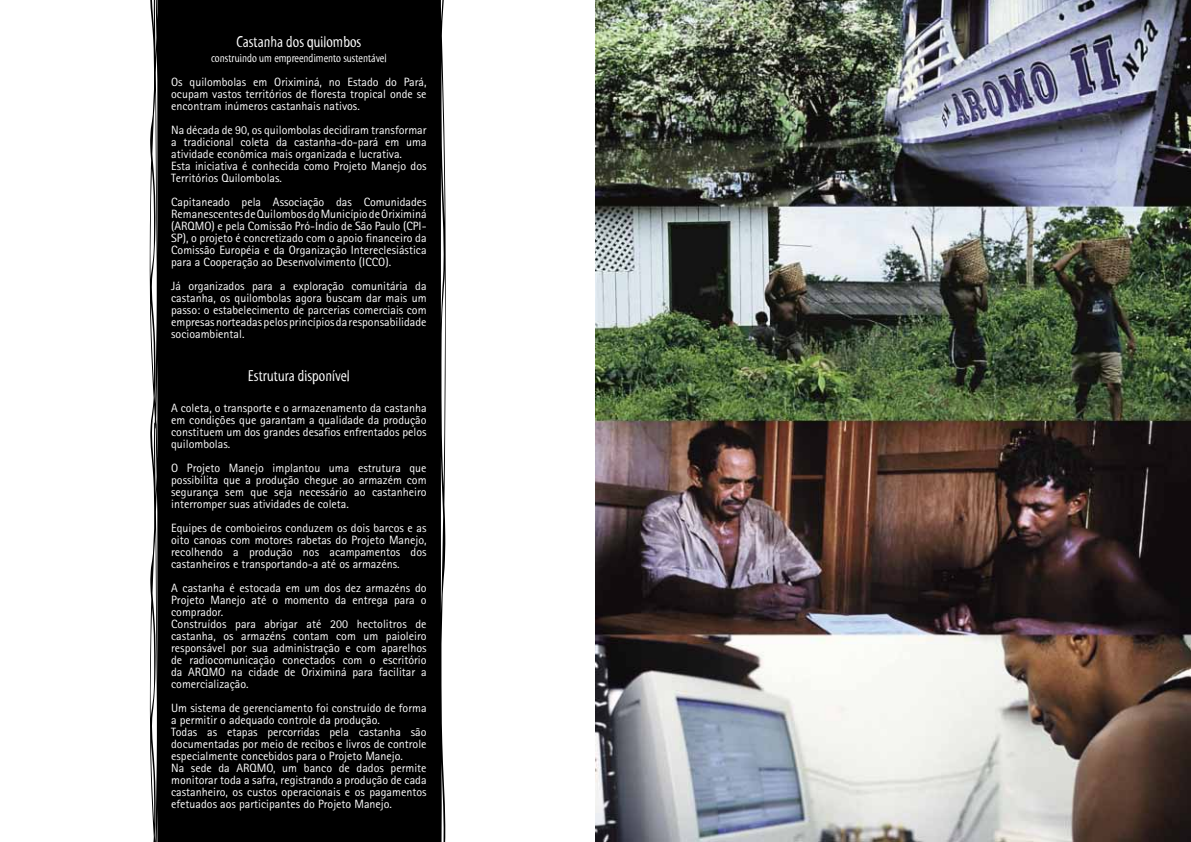
<style>
.page{position:relative;width:1191px;height:842px;background:#fff}
.page>*{position:absolute;margin:0;border:0;box-sizing:border-box;transform-origin:0 0}
.t1{font:16px "Myriad Tilt";color:#fff}
.t2{font:12px/12px "Rotis Sans Serif";color:#fff;text-align:justify}
.t3{font:12px "Myriad Tilt";color:#fff}
</style>
<div class="page">
<div style="left:150px;top:0;width:296px;height:842px;background:#000"></div>
<img style="left:596px;top:0;width:595px;height:842px">
<p class="t1" style="left:236px;top:33px;width:126px">Castanha dos quilombos</p>
<p class="t3" style="left:211px;top:51px;width:177px">construindo um empreendimento sustentável</p>
<p class="t2" style="left:171px;top:76px;width:257px">Os quilombolas em Oriximiná, no Estado do Pará, ocupam vastos territórios de floresta tropical onde se encontram inúmeros castanhais nativos.</p>
<p class="t2" style="left:171px;top:124px;width:257px">Na década de 90, os quilombolas decidiram transformar a tradicional coleta da castanha-do-pará em uma atividade econômica mais organizada e lucrativa.</p>
<p class="t2" style="left:171px;top:160px;width:257px">Esta iniciativa é conhecida como Projeto Manejo dos<br>Territórios Quilombolas.</p>
<p class="t2" style="left:171px;top:196px;width:257px">Capitaneado pela Associação das Comunidades Remanescentes de Quilombos do Município de Oriximiná (ARQMO) e pela Comissão Pró-Índio de São Paulo (CPI-SP), o projeto é concretizado com o apoio financeiro da Comissão Européia e da Organização Intereclesiástica para a Cooperação ao Desenvolvimento (ICCO).</p>
<p class="t2" style="left:171px;top:280px;width:257px">Já organizados para a exploração comunitária da castanha, os quilombolas agora buscam dar mais um passo: o estabelecimento de parcerias comerciais com empresas norteadas pelos princípios da responsabilidade socioambiental.</p>
<p class="t1" style="left:248px;top:367px;width:103px">Estrutura disponível</p>
<p class="t2" style="left:171px;top:402px;width:257px">A coleta, o transporte e o armazenamento da castanha em condições que garantam a qualidade da produção constituem um dos grandes desafios enfrentados pelos quilombolas.</p>
<p class="t2" style="left:171px;top:462px;width:257px">O Projeto Manejo implantou uma estrutura que possibilita que a produção chegue ao armazém com segurança sem que seja necessário ao castanheiro interromper suas atividades de coleta.</p>
<p class="t2" style="left:171px;top:522px;width:257px">Equipes de comboieiros conduzem os dois barcos e as oito canoas com motores rabetas do Projeto Manejo, recolhendo a produção nos acampamentos dos castanheiros e transportando-a até os armazéns.</p>
<p class="t2" style="left:171px;top:582px;width:257px">A castanha é estocada em um dos dez armazéns do Projeto Manejo até o momento da entrega para o comprador.</p>
<p class="t2" style="left:171px;top:618px;width:257px">Construídos para abrigar até 200 hectolitros de castanha, os armazéns contam com um paioleiro responsável por sua administração e com aparelhos de radiocomunicação conectados com o escritório da ARQMO na cidade de Oriximiná para facilitar a comercialização.</p>
<p class="t2" style="left:171px;top:702px;width:257px">Um sistema de gerenciamento foi construído de forma a permitir o adequado controle da produção.</p>
<p class="t2" style="left:171px;top:726px;width:257px">Todas as etapas percorridas pela castanha são documentadas por meio de recibos e livros de controle especialmente concebidos para o Projeto Manejo.</p>
<p class="t2" style="left:171px;top:762px;width:257px">Na sede da ARQMO, um banco de dados permite monitorar toda a safra, registrando a produção de cada castanheiro, os custos operacionais e os pagamentos efetuados aos participantes do Projeto Manejo.</p>
</div>
